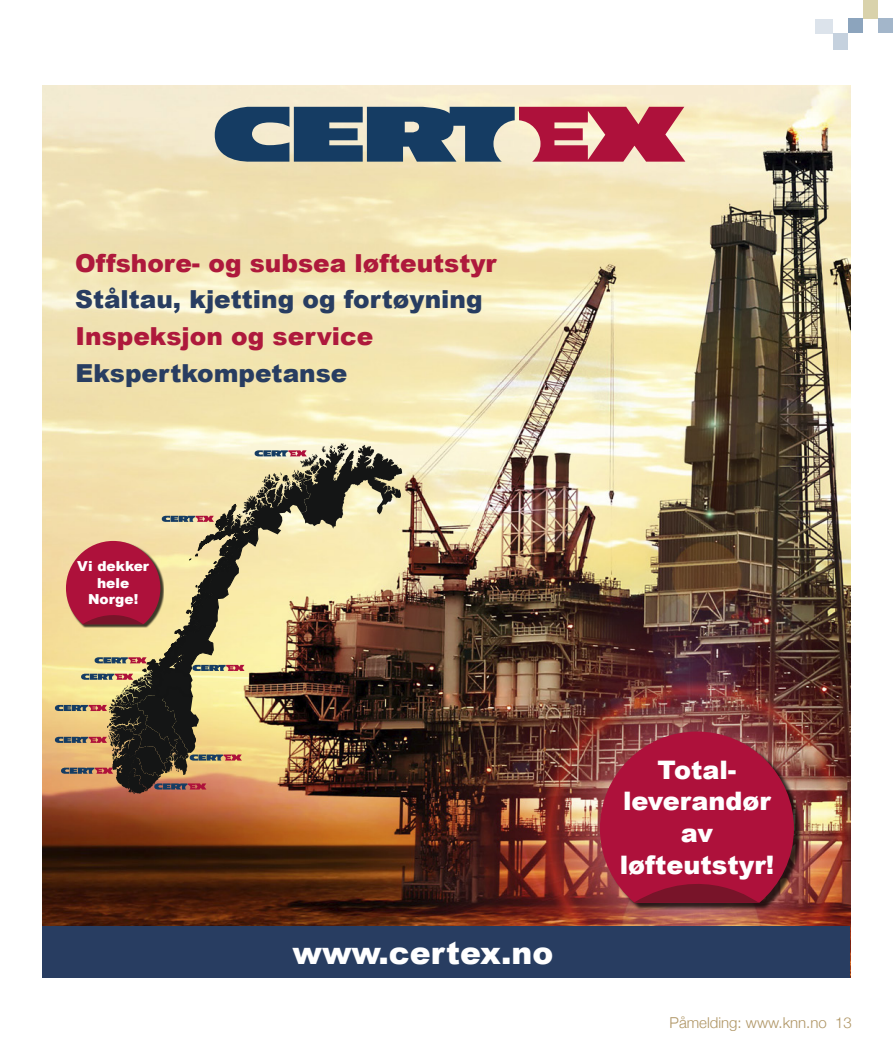
<style>
.page{position:relative;width:893px;height:1063px;background:#fff}
.page>*{position:absolute;margin:0;border:0;box-sizing:border-box;transform-origin:0 0}
.t1{font:900 31.35px "Arial";color:#fff}
.t2{font:900 25.5px/31.7px "Arial";color:#fff;text-align:center}
.t3{font:900 24.75px "Arial";color:#ae193c}
.t4{font:900 24.75px "Arial";color:#283d61}
.t5{font:300 15px "Helvetica Neue";color:#af9564}
.t6{font:900 13.8px/16.5px "Arial";color:#fff;text-align:center}
</style>
<div class="page">
<div style="left:833px;top:33px;width:15px;height:17px;background:#c5d1de"></div>
<div style="left:815px;top:19px;width:18px;height:14px;background:#dce3eb"></div>
<div style="left:848px;top:18px;width:15px;height:15px;background:#8ca4bd"></div>
<div style="left:878px;top:19px;width:15px;height:14px;background:#a3b6ca"></div>
<div style="left:863px;top:0;width:15px;height:18px;background:#d9d2ab"></div>
<img style="left:43px;top:85px;width:807px;height:842px">
<svg style="left:215px;top:107px;width:470px;height:55px;background:#745d73"></svg>
<div style="left:601px;top:733px;width:201px;height:177px;background:#000;opacity:.75"></div>
<svg style="left:600px;top:732px;width:194px;height:171px;background:#a51b3c"></svg>
<div style="left:43px;top:927px;width:807px;height:51px;background:#283d61"></div>
<img style="left:55px;top:443px;width:347px;height:351px">
<p class="t3" style="left:75px;top:245px;width:423px">Offshore- og subsea løfteutstyr</p>
<p class="t4" style="left:75px;top:281px;width:409px">Ståltau, kjetting og fortøyning</p>
<p class="t3" style="left:75px;top:318px;width:299px">Inspeksjon og service</p>
<p class="t4" style="left:75px;top:355px;width:273px">Ekspertkompetanse</p>
<p class="t6" style="left:77px;top:557px;width:73px">Vi dekker hele<br>Norge!</p>
<p class="t1" style="left:292px;top:930px;width:262px">www.certex.no</p>
<p class="t2" style="left:620px;top:753px;width:156px">Total&shy;leverandør av løfteutstyr!</p>
<p class="t5" style="left:670px;top:1010px;width:184px">Påmelding: www.knn.no 13</p>
</div>
